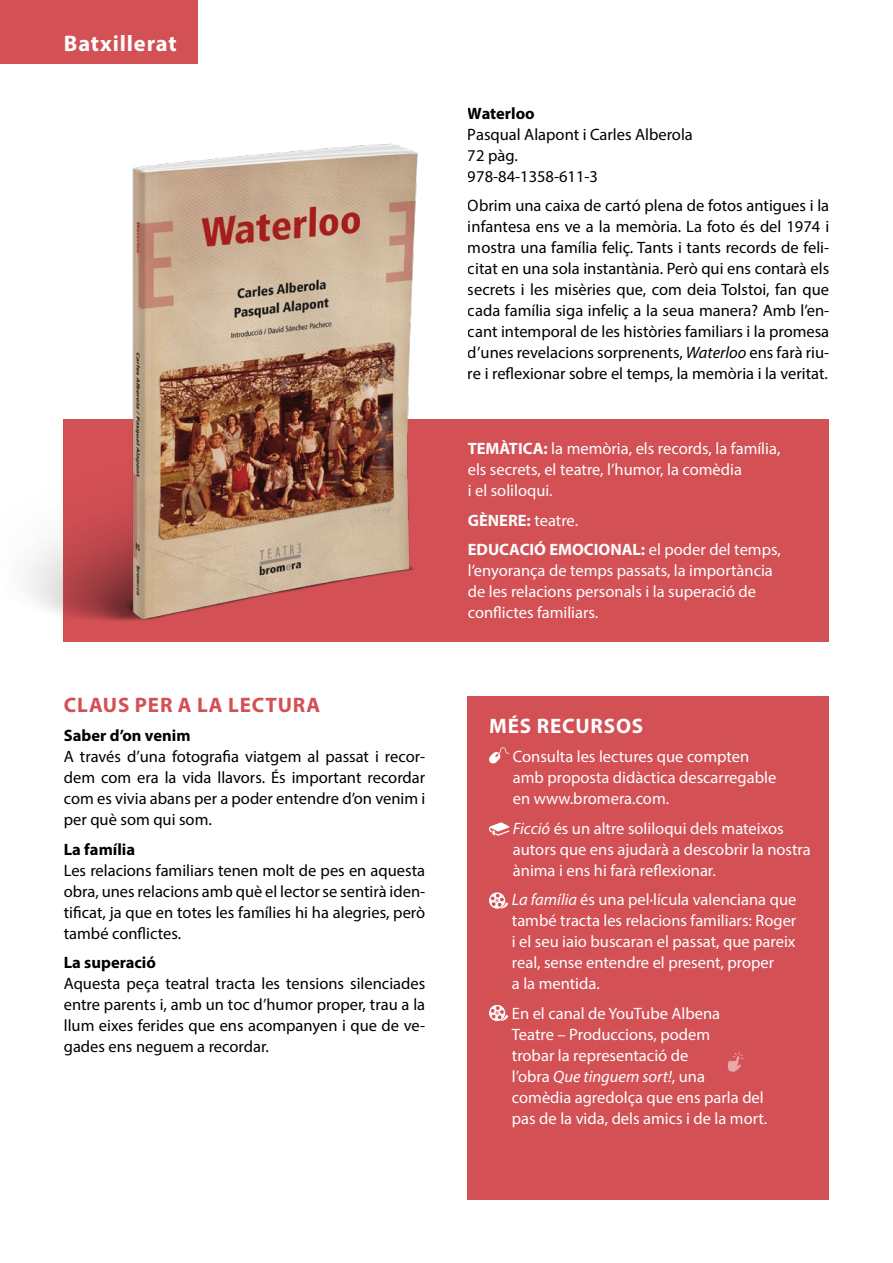
<style>
.page{position:relative;width:893px;height:1263px;background:#fff}
.page>*{position:absolute;margin:0;border:0;box-sizing:border-box;transform-origin:0 0}
.t1{font:700 22.5px "Myriad Pro";letter-spacing:.04em;color:#fff}
.t2{font:700 21px "Myriad Pro";letter-spacing:.04em;color:#d35055}
.t3{font:700 21px "Myriad Pro";letter-spacing:.04em;color:#fff}
.t4{font:16.5px/21px "Myriad Pro";color:#000;text-align:justify}
.t5{font:16.5px/21px "Myriad Pro";color:#fff}
.t6{font:700 16.5px/29.5px "Myriad Pro";color:#fff}
.t7{font:700 16.5px "Myriad Pro";color:#000}
.s1{font-style:italic}
.s2{font-weight:700}
.s3{font-weight:400}
</style>
<div class="page">
<div style="left:0;top:0;width:198px;height:64px;background:#d35055"></div>
<div style="left:64px;top:419px;width:765px;height:223px;background:#d35055"></div>
<div style="left:468px;top:696px;width:361px;height:503px;background:#d35055"></div>
<img style="left:26px;top:143px;width:392px;height:499px">
<svg style="left:489px;top:747px;width:20px;height:17px"></svg>
<svg style="left:489px;top:822px;width:20px;height:14px"></svg>
<svg style="left:489px;top:892px;width:19px;height:17px"></svg>
<svg style="left:489px;top:1005px;width:19px;height:16px"></svg>
<svg style="left:728px;top:1052px;width:16px;height:20px"></svg>
<h1 class="t1" style="left:64px;top:29px;width:114px">Batxillerat</h1>
<p class="t2" style="left:64px;top:691px;width:258px">CLAUS PER A LA LECTURA</p>
<p class="t7" style="left:64px;top:725px;width:128px">Saber d’on venim</p>
<p class="t4" style="left:64px;top:746px;width:363px">A través d’una fotografia viatgem al passat i recor&shy;dem com era la vida llavors. És important recordar com es vivia abans per a poder entendre d’on venim i per què som qui som.</p>
<p class="t7" style="left:64px;top:838px;width:73px">La família</p>
<p class="t4" style="left:64px;top:859px;width:363px">Les relacions familiars tenen molt de pes en aquesta obra, unes relacions amb què el lector se sentirà iden&shy;tificat, ja que en totes les famílies hi ha alegries, però també conflictes.</p>
<p class="t7" style="left:64px;top:952px;width:94px">La superació</p>
<p class="t4" style="left:64px;top:973px;width:363px">Aquesta peça teatral tracta les tensions silenciades entre parents i, amb un toc d’humor proper, trau a la llum eixes ferides que ens acompanyen i que de ve&shy;gades ens neguem a recordar.</p>
<p class="t7" style="left:468px;top:102px;width:69px">Waterloo</p>
<p class="t4" style="left:468px;top:123px;width:227px;text-align:left">Pasqual Alapont i Carles Alberola<br>72 pàg.<br>978-84-1358-611-3</p>
<p class="t4" style="left:468px;top:195px;width:363px">Obrim una caixa de cartó plena de fotos antigues i la infantesa ens ve a la memòria. La foto és del 1974 i mostra una família feliç. Tants i tants records de feli&shy;citat en una sola instantània. Però qui ens contarà els secrets i les misèries que, com deia Tolstoi, fan que cada família siga infeliç a la seua manera? Amb l’en&shy;cant intemporal de les històries familiars i la promesa d’unes revelacions sorprenents, <span class="s1">Waterloo</span> ens farà riu&shy;re i reflexionar sobre el temps, la memòria i la veritat.</p>
<p class="t5" style="left:468px;top:438px;width:314px"><span class="s2">TEMÀTICA:</span> la memòria, els records, la família, els secrets, el teatre, l’humor, la comèdia<br>i el soliloqui.</p>
<p class="t6" style="left:468px;top:505px;width:315px">GÈNERE: <span class="s3">teatre.<br></span>EDUCACIÓ EMOCIONAL: <span class="s3">el poder del temps,</span></p>
<p class="t5" style="left:468px;top:560px;width:307px">l’enyorança de temps passats, la importància de les relacions personals i la superació de conflictes familiars.</p>
<p class="t3" style="left:489px;top:712px;width:156px">MÉS RECURSOS</p>
<p class="t5" style="left:513px;top:746px;width:265px">Consulta les lectures que compten amb proposta didàctica descarregable en www.bromera.com.</p>
<p class="t5" style="left:513px;top:818px;width:299px"><span class="s1">Ficció</span> és un altre soliloqui dels mateixos autors que ens ajudarà a descobrir la nostra ànima i ens hi farà reflexionar.</p>
<p class="t5" style="left:512px;top:889px;width:286px"><span class="s1">La família</span> és una pel·lícula valenciana que també tracta les relacions familiars: Roger i el seu iaio buscaran el passat, que pareix real, sense entendre el present, proper<br>a la mentida.</p>
<p class="t5" style="left:512px;top:1003px;width:257px">En el canal de YouTube Albena<br>Teatre – Produccions, podem<br>trobar la representació de<br>l’obra <span class="s1">Que tinguem sort!</span>, una comèdia agredolça que ens parla del pas de la vida, dels amics i de la mort.</p>
</div>
